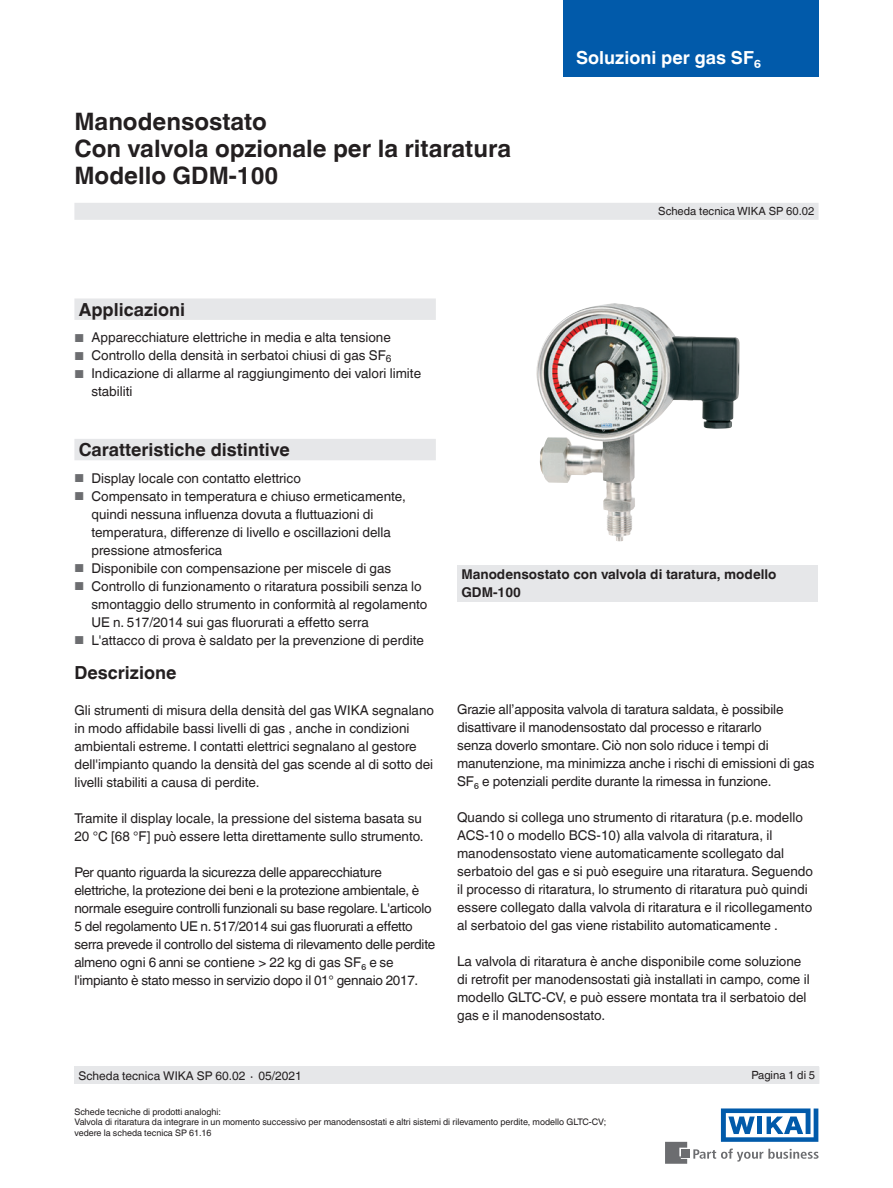
<style>
.page{position:relative;width:893px;height:1188px;background:#fff}
.page>*{position:absolute;margin:0;border:0;box-sizing:border-box;transform-origin:0 0}
.t1{font:700 24px/27px "Helvetica World";color:#231f20}
.t2{font:700 18px "Helvetica World";color:#231f20}
.t3{font:700 18px "Helvetica World";color:#fff}
.t4{font:13.5px/18px "Helvetica World";color:#231f20}
.t5{font:13.5px/18px "Helvetica World";letter-spacing:-.02em;color:#231f20}
.t6{font:700 13.5px/18px "Helvetica World";color:#231f20}
.t7{font:12px "Helvetica World";color:#231f20}
.t8{font:11.25px "Helvetica World";color:#231f20}
.t9{font:9px/10.5px "Helvetica World";color:#231f20}
.s1{font-size:11.55px;color:#6c6d70}
.s2{font-size:11.25px}
</style>
<div class="page">
<svg style="left:693px;top:1149px;width:126px;height:13px"></svg>
<div style="left:682px;top:1150px;width:8px;height:8px;background:#6c6d70"></div>
<svg style="left:665px;top:1142px;width:22px;height:22px"></svg>
<svg style="left:721px;top:1108px;width:97px;height:34px"></svg>
<div style="left:563px;top:0;width:256px;height:76px;background:#015aaa"></div>
<div style="left:74px;top:203px;width:745px;height:17px;background:#e6e7e9"></div>
<div style="left:74px;top:1066px;width:745px;height:18px;background:#e6e7e9"></div>
<div style="left:457px;top:566px;width:361px;height:36px;background:#e6e7e9"></div>
<img style="left:536px;top:303px;width:204px;height:239px">
<svg style="left:74px;top:298px;width:362px;height:162px"></svg>
<h1 class="t1" style="left:74px;top:108px;width:438px">Manodensostato<br>Con valvola opzionale per la ritaratura<br>Modello GDM-100</h1>
<h2 class="t2" style="left:79px;top:299px;width:108px">Applicazioni</h2>
<p class="t4" style="left:74px;top:329px;width:318px"><span class="s1">■</span> Apparecchiature elettriche in media e alta tensione</p>
<p class="t4" style="left:74px;top:347px;width:319px"><span class="s1">■</span> Controllo della densità in serbatoi chiusi di gas SF<sub>6</sub></p>
<p class="t4" style="left:91px;top:365px;width:331px;text-indent:-17px"><span class="s1">■</span> Indicazione di allarme al raggiungimento dei valori limite stabiliti</p>
<h2 class="t3" style="left:576px;top:47px;width:187px">Soluzioni per gas SF₆</h2>
<p class="t8" style="left:658px;top:205px;width:158px">Scheda tecnica WIKA SP 60.02</p>
<h2 class="t2" style="left:79px;top:439px;width:213px">Caratteristiche distintive</h2>
<p class="t4" style="left:74px;top:469px;width:228px"><span class="s1">■</span> Display locale con contatto elettrico</p>
<p class="t4" style="left:91px;top:487px;width:316px;text-indent:-17px"><span class="s1">■</span> Compensato in temperatura e chiuso ermeticamente, quindi nessuna influenza dovuta a fluttuazioni di temperatura, differenze di livello e oscillazioni della pressione atmosferica</p>
<p class="t4" style="left:74px;top:559px;width:318px"><span class="s1">■</span> Disponibile con compensazione per miscele di gas</p>
<p class="t4" style="left:91px;top:577px;width:337px;text-indent:-17px"><span class="s1">■</span> Controllo di funzionamento o ritaratura possibili senza lo smontaggio dello strumento in conformità al regolamento<br>UE n. 517/2014 sui gas fluorurati a effetto serra</p>
<p class="t4" style="left:74px;top:631px;width:351px"><span class="s1">■</span> L'attacco di prova è saldato per la prevenzione di perdite</p>
<h2 class="t2" style="left:74px;top:663px;width:103px">Descrizione</h2>
<p class="t4" style="left:74px;top:702px;width:361px">Gli strumenti di misura della densità del gas WIKA segnalano in modo affidabile bassi livelli di gas , anche in condizioni ambientali estreme. I contatti elettrici segnalano al gestore dell'impianto quando la densità del gas scende al di sotto dei livelli stabiliti a causa di perdite.</p>
<p class="t4" style="left:74px;top:810px;width:351px">Tramite il display locale, la pressione del sistema basata su<br>20 °C [68 °F] può essere letta direttamente sullo strumento.</p>
<p class="t5" style="left:74px;top:864px;width:362px">Per quanto riguarda la sicurezza delle apparecchiature elettriche, la protezione dei beni e la protezione ambientale, è normale eseguire controlli funzionali su base regolare. L'articolo 5 del regolamento UE n. 517/2014 sui gas fluorurati a effetto serra prevede il controllo del sistema di rilevamento delle perdite almeno ogni 6 anni se contiene &gt; 22 kg di gas SF₆ e se l'impianto è stato messo in servizio dopo il 01° gennaio 2017.</p>
<p class="t6" style="left:461px;top:566px;width:317px">Manodensostato con valvola di taratura, modello<br>GDM-100</p>
<p class="t4" style="left:457px;top:701px;width:359px">Grazie all’apposita valvola di taratura saldata, è possibile disattivare il manodensostato dal processo e ritararlo<br>senza doverlo smontare. Ciò non solo riduce i tempi di manutenzione, ma minimizza anche i rischi di emissioni di gas SF₆ e potenziali perdite durante la rimessa in funzione.</p>
<p class="t4" style="left:457px;top:809px;width:357px">Quando si collega uno strumento di ritaratura (p.e. modello ACS-10 o modello BCS-10) alla valvola di ritaratura, il manodensostato viene automaticamente scollegato dal serbatoio del gas e si può eseguire una ritaratura. Seguendo il processo di ritaratura, lo strumento di ritaratura può quindi essere collegato dalla valvola di ritaratura e il ricollegamento al serbatoio del gas viene ristabilito automaticamente .</p>
<p class="t4" style="left:457px;top:953px;width:354px">La valvola di ritaratura è anche disponibile come soluzione di retrofit per manodensostati già installati in campo, come il modello GLTC-CV, e può essere montata tra il serbatoio del gas e il manodensostato.</p>
<p class="t7" style="left:78px;top:1069px;width:225px">Scheda tecnica WIKA SP 60.02 <span class="s2">∙</span> 05/2021</p>
<p class="t8" style="left:751px;top:1069px;width:65px">Pagina 1 di 5</p>
<p class="t9" style="left:74px;top:1107px;width:533px">Schede tecniche di prodotti analoghi:<br>Valvola di ritaratura da integrare in un momento successivo per manodensostati e altri sistemi di rilevamento perdite, modello GLTC-CV; vedere la scheda tecnica SP 61.16</p>
</div>
